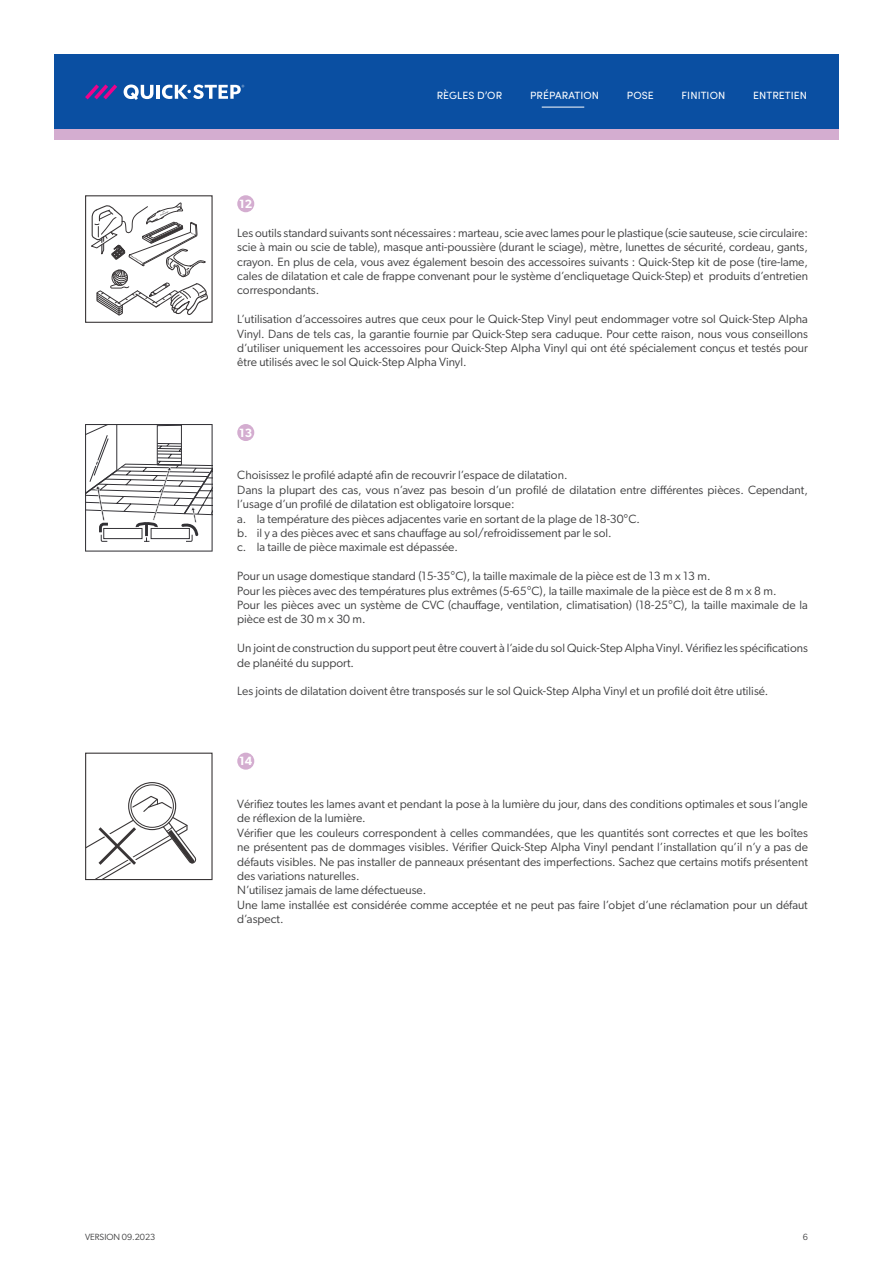
<style>
.page{position:relative;width:893px;height:1263px;background:#fff}
.page>*{position:absolute;margin:0;border:0;box-sizing:border-box;transform-origin:0 0}
.t1{font:12px/14.4px "Gibson";color:#3e3e3f}
.t2{font:600 12px "Gibson";color:#fff}
.t3{font:10.5px "Sofia Pro";letter-spacing:.01em;color:#fff}
.t4{font:9px "Gibson";color:#3e3e3f}
</style>
<div class="page">
<div style="left:54px;top:54px;width:785px;height:75px;background:#0a4fa2"></div>
<div style="left:54px;top:129px;width:785px;height:11px;background:#d4add0"></div>
<svg style="left:85px;top:84px;width:32px;height:15px"></svg>
<svg style="left:124px;top:85px;width:29px;height:15px"></svg>
<hr style="left:156px;top:85px;width:4px;height:14px;background:#fff">
<svg style="left:162px;top:85px;width:82px;height:14px"></svg>
<div style="left:85px;top:195px;width:128px;height:128px;border:1px solid #231f20"></div>
<svg style="left:91px;top:203px;width:117px;height:113px"></svg>
<div style="left:237px;top:195px;width:17px;height:17px;background:#d4add0;border-radius:50%"></div>
<div style="left:237px;top:424px;width:17px;height:17px;background:#d4add0;border-radius:50%"></div>
<svg style="left:85px;top:424px;width:128px;height:128px"></svg>
<svg style="left:129px;top:783px;width:47px;height:47px"></svg>
<div style="left:131px;top:784px;width:43px;height:44px;border:1px solid #231f20;border-radius:50%"></div>
<svg style="left:85px;top:795px;width:113px;height:85px"></svg>
<div style="left:237px;top:753px;width:17px;height:17px;background:#d4add0;border-radius:50%"></div>
<hr style="left:542px;top:107px;width:42px;height:1px;background:#fff">
<p class="t2" style="left:239px;top:196px;width:15px">12</p>
<p class="t3" style="left:437px;top:87px;width:67px">RÈGLES D’OR</p>
<p class="t3" style="left:530px;top:87px;width:71px">PRÉPARATION</p>
<p class="t3" style="left:627px;top:87px;width:28px">POSE</p>
<p class="t3" style="left:682px;top:87px;width:45px">FINITION</p>
<p class="t3" style="left:753px;top:87px;width:56px">ENTRETIEN</p>
<p class="t1" style="left:237px;top:225px;width:572px;text-align:justify">Les outils standard suivants sont nécessaires : marteau, scie avec lames pour le plastique (scie sauteuse, scie circulaire: scie à main ou scie de table), masque anti-poussière (durant le sciage), mètre, lunettes de sécurité, cordeau, gants, crayon. En plus de cela, vous avez également besoin des accessoires suivants : Quick-Step kit de pose (tire-lame, cales de dilatation et cale de frappe convenant pour le système d’encliquetage Quick-Step) et produits d’entretien correspondants.</p>
<p class="t1" style="left:237px;top:312px;width:572px;text-align:justify">L’utilisation d’accessoires autres que ceux pour le Quick-Step Vinyl peut endommager votre sol Quick-Step Alpha Vinyl. Dans de tels cas, la garantie fournie par Quick-Step sera caduque. Pour cette raison, nous vous conseillons d’utiliser uniquement les accessoires pour Quick-Step Alpha Vinyl qui ont été spécialement conçus et testés pour être utilisés avec le sol Quick-Step Alpha Vinyl.</p>
<p class="t2" style="left:239px;top:425px;width:15px">13</p>
<p class="t1" style="left:237px;top:468px;width:572px">Choisissez le profilé adapté afin de recouvrir l’espace de dilatation.<br>Dans la plupart des cas, vous n’avez pas besoin d’un profilé de dilatation entre différentes pièces. Cependant, l’usage d’un profilé de dilatation est obligatoire lorsque:<br>a. la température des pièces adjacentes varie en sortant de la plage de 18-30°C.<br>b. il y a des pièces avec et sans chauffage au sol/refroidissement par le sol.<br>c. la taille de pièce maximale est dépassée.</p>
<p class="t1" style="left:237px;top:569px;width:572px">Pour un usage domestique standard (15-35°C), la taille maximale de la pièce est de 13 m x 13 m.<br>Pour les pièces avec des températures plus extrêmes (5-65°C), la taille maximale de la pièce est de 8 m x 8 m.<br>Pour les pièces avec un système de CVC (chauffage, ventilation, climatisation) (18-25°C), la taille maximale de la pièce est de 30 m x 30 m.</p>
<p class="t1" style="left:237px;top:641px;width:572px">Un joint de construction du support peut être couvert à l’aide du sol Quick-Step Alpha Vinyl. Vérifiez les spécifications de planéité du support.</p>
<p class="t1" style="left:237px;top:684px;width:533px">Les joints de dilatation doivent être transposés sur le sol Quick-Step Alpha Vinyl et un profilé doit être utilisé.</p>
<p class="t2" style="left:239px;top:754px;width:15px">14</p>
<p class="t1" style="left:237px;top:796px;width:572px">Vérifiez toutes les lames avant et pendant la pose à la lumière du jour, dans des conditions optimales et sous l’angle de réflexion de la lumière.<br>Vérifier que les couleurs correspondent à celles commandées, que les quantités sont correctes et que les boîtes ne présentent pas de dommages visibles. Vérifier Quick-Step Alpha Vinyl pendant l’installation qu’il n’y a pas de défauts visibles. Ne pas installer de panneaux présentant des imperfections. Sachez que certains motifs présentent des variations naturelles.<br>N’utilisez jamais de lame défectueuse.<br>Une lame installée est considérée comme acceptée et ne peut pas faire l’objet d’une réclamation pour un défaut d’aspect.</p>
<p class="t4" style="left:85px;top:1231px;width:72px">VERSION 09.2023</p>
<p class="t4" style="left:803px;top:1231px;width:7px">6</p>
</div>
